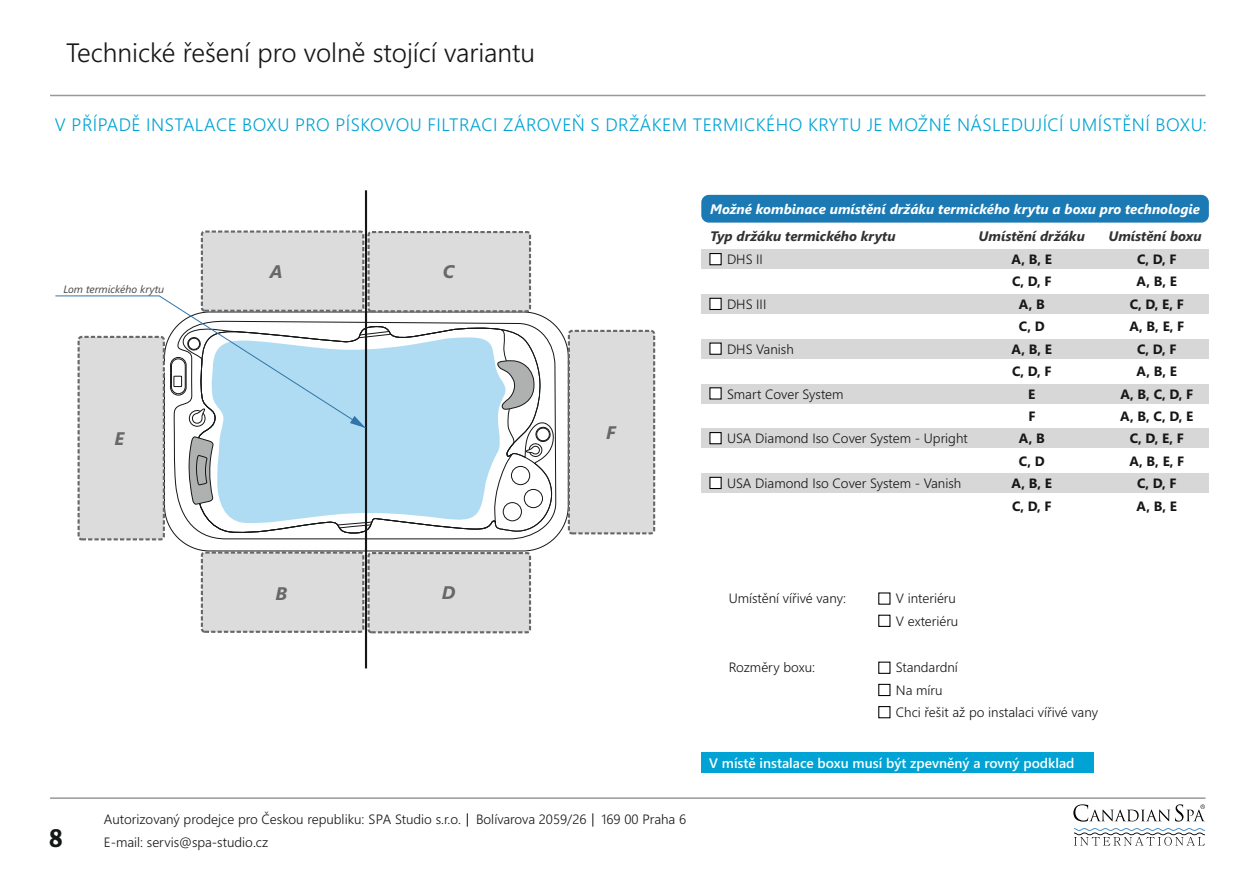
<style>
.page{position:relative;width:1255px;height:893px;background:#fff}
.page>*{position:absolute;margin:0;border:0;box-sizing:border-box;transform-origin:0 0}
.t1{font:300 26.55px "Segoe UI";color:#151616}
.t2{font:600 condensed 26.55px "Franklin Gothic";color:#151616}
.t3{font:italic 700 18.15px "Segoe UI";color:#676767}
.t4{font:300 18px "Segoe UI";letter-spacing:.025em;color:#00a3d4}
.t5{font:italic 700 13.8px "Segoe UI";color:#fff}
.t6{font:italic 700 13.8px "Segoe UI";color:#313130}
.t7{font:600 13.8px "Segoe UI";color:#fff}
.t8{font:300 13.5px/22.5px "Segoe UI";color:#151616}
.t9{font:700 13.5px/22.5px "Segoe UI";color:#151616;text-align:center}
.t10{font:italic 10.65px "Segoe UI";color:#4b4847}
</style>
<div class="page">
<div style="left:164px;top:312px;width:404px;height:239px;background:#fff;border:1px solid #151616;border-radius:45px"></div>
<svg style="left:173px;top:321px;width:383px;height:218px"></svg>
<svg style="left:181px;top:326px;width:378px;height:208px"></svg>
<svg style="left:337px;top:524px;width:35px;height:4px"></svg>
<svg style="left:210px;top:337px;width:299px;height:187px;background:#b8def1"></svg>
<svg style="left:495px;top:359px;width:40px;height:51px"></svg>
<svg style="left:187px;top:436px;width:26px;height:69px"></svg>
<div style="left:511px;top:466px;width:19px;height:19px;border:1px solid #151616;border-radius:50%"></div>
<div style="left:524px;top:489px;width:18px;height:19px;border:1px solid #151616;border-radius:50%"></div>
<div style="left:503px;top:502px;width:18px;height:19px;border:1px solid #151616;border-radius:50%"></div>
<svg style="left:525px;top:427px;width:26px;height:30px"></svg>
<div style="left:201px;top:551px;width:163px;height:82px;background:#dcdcdc;border:2px dashed #676767;border-radius:3px"></div>
<div style="left:367px;top:552px;width:164px;height:81px;background:#dcdcdc;border:2px dashed #676767;border-radius:3px"></div>
<div style="left:201px;top:230px;width:163px;height:82px;background:#dcdcdc;border:2px dashed #676767;border-radius:3px"></div>
<div style="left:367px;top:231px;width:164px;height:81px;background:#dcdcdc;border:2px dashed #676767;border-radius:3px"></div>
<div style="left:568px;top:330px;width:87px;height:204px;background:#dcdcdc;border:2px dashed #676767;border-radius:3px"></div>
<hr style="left:50px;top:95px;width:1155px;height:1px;background:#999">
<hr style="left:50px;top:797px;width:1155px;height:2px;background:#999">
<svg style="left:1073px;top:804px;width:131px;height:42px"></svg>
<svg style="left:592px;top:813px;width:1px;height:14px"></svg>
<svg style="left:467px;top:813px;width:1px;height:14px"></svg>
<div style="left:878px;top:615px;width:12px;height:12px;border:1px solid #000"></div>
<div style="left:878px;top:662px;width:12px;height:12px;border:1px solid #000"></div>
<div style="left:878px;top:684px;width:12px;height:12px;border:1px solid #000"></div>
<div style="left:878px;top:706px;width:12px;height:12px;border:1px solid #000"></div>
<div style="left:701px;top:294px;width:507px;height:20px;background:#d7d7d8"></div>
<div style="left:701px;top:339px;width:507px;height:20px;background:#d7d7d8"></div>
<div style="left:701px;top:384px;width:507px;height:20px;background:#d7d7d8"></div>
<div style="left:701px;top:428px;width:507px;height:20px;background:#d7d7d8"></div>
<div style="left:701px;top:473px;width:507px;height:20px;background:#d7d7d8"></div>
<div style="left:701px;top:249px;width:507px;height:20px;background:#d7d7d8"></div>
<hr style="left:365px;top:190px;width:2px;height:478px;background:#151616">
<svg style="left:55px;top:296px;width:336px;height:132px"></svg>
<div style="left:78px;top:336px;width:87px;height:204px;background:#dcdcdc;border:2px dashed #676767;border-radius:3px"></div>
<div style="left:701px;top:195px;width:507px;height:28px;background:#1b79b3;border-radius:8px"></div>
<svg style="left:709px;top:253px;width:13px;height:13px"></svg>
<svg style="left:709px;top:297px;width:13px;height:13px"></svg>
<svg style="left:709px;top:342px;width:13px;height:13px"></svg>
<svg style="left:709px;top:387px;width:13px;height:13px"></svg>
<svg style="left:709px;top:432px;width:13px;height:13px"></svg>
<svg style="left:709px;top:476px;width:13px;height:14px"></svg>
<div style="left:701px;top:752px;width:393px;height:21px;background:#00a3d4"></div>
<h1 class="t1" style="left:66px;top:43px;width:470px">Technické řešení pro volně stojící variantu</h1>
<h3 class="t4" style="left:55px;top:118px;width:1153px">V PŘÍPADĚ INSTALACE BOXU PRO PÍSKOVOU FILTRACI ZÁROVEŇ S DRŽÁKEM TERMICKÉHO KRYTU JE MOŽNÉ NÁSLEDUJÍCÍ UMÍSTĚNÍ BOXU:</h3>
<p class="t10" style="left:63px;top:285px;width:102px">Lom termického krytu</p>
<h2 class="t3" style="left:114px;top:431px;width:11px">E</h2>
<h2 class="t3" style="left:270px;top:264px;width:14px">A</h2>
<h2 class="t3" style="left:442px;top:264px;width:13px">C</h2>
<h2 class="t3" style="left:606px;top:425px;width:11px">F</h2>
<p class="t5" style="left:710px;top:204px;width:491px">Možné kombinace umístění držáku termického krytu a boxu pro technologie</p>
<p class="t8" style="left:727px;top:249px;width:37px">DHS II</p>
<p class="t8" style="left:727px;top:294px;width:41px">DHS III</p>
<p class="t8" style="left:727px;top:339px;width:68px">DHS Vanish</p>
<p class="t8" style="left:727px;top:384px;width:118px">Smart Cover System</p>
<p class="t8" style="left:727px;top:429px;width:242px">USA Diamond Iso Cover System - Upright</p>
<p class="t8" style="left:727px;top:474px;width:236px">USA Diamond Iso Cover System - Vanish</p>
<p class="t6" style="left:710px;top:231px;width:187px">Typ držáku termického krytu</p>
<p class="t6" style="left:978px;top:231px;width:108px">Umístění držáku</p>
<p class="t6" style="left:1108px;top:231px;width:95px">Umístění boxu</p>
<p class="t9" style="left:1011px;top:249px;width:42px">A, B, E<br>C, D, F<br>A, B<br>C, D<br>A, B, E<br>C, D, F<br>E<br>F<br>A, B<br>C, D<br>A, B, E<br>C, D, F</p>
<p class="t9" style="left:1120px;top:249px;width:74px">C, D, F<br>A, B, E<br>C, D, E, F<br>A, B, E, F<br>C, D, F<br>A, B, E<br>A, B, C, D, F<br>A, B, C, D, E<br>C, D, E, F<br>A, B, E, F<br>C, D, F<br>A, B, E</p>
<h1 class="t2" style="left:49px;top:828px;width:15px">8</h1>
<h2 class="t3" style="left:275px;top:587px;width:13px">B</h2>
<h2 class="t3" style="left:442px;top:586px;width:15px">D</h2>
<p class="t8" style="left:104px;top:810px;width:584px">Autorizovaný prodejce pro Českou republiku: SPA Studio s.r.o. Bolívarova 2059/26 169 00 Praha 6<br>E-mail: servis@spa-studio.cz</p>
<p class="t8" style="left:728px;top:589px;width:119px">Umístění vířivé vany:</p>
<p class="t8" style="left:895px;top:589px;width:64px">V interiéru<br>V exteriéru</p>
<p class="t8" style="left:728px;top:658px;width:88px">Rozměry boxu:</p>
<p class="t8" style="left:895px;top:658px;width:204px">Standardní<br>Na míru<br>Chci řešit až po instalaci vířivé vany</p>
<p class="t7" style="left:709px;top:758px;width:367px">V místě instalace boxu musí být zpevněný a rovný podklad</p>
</div>
